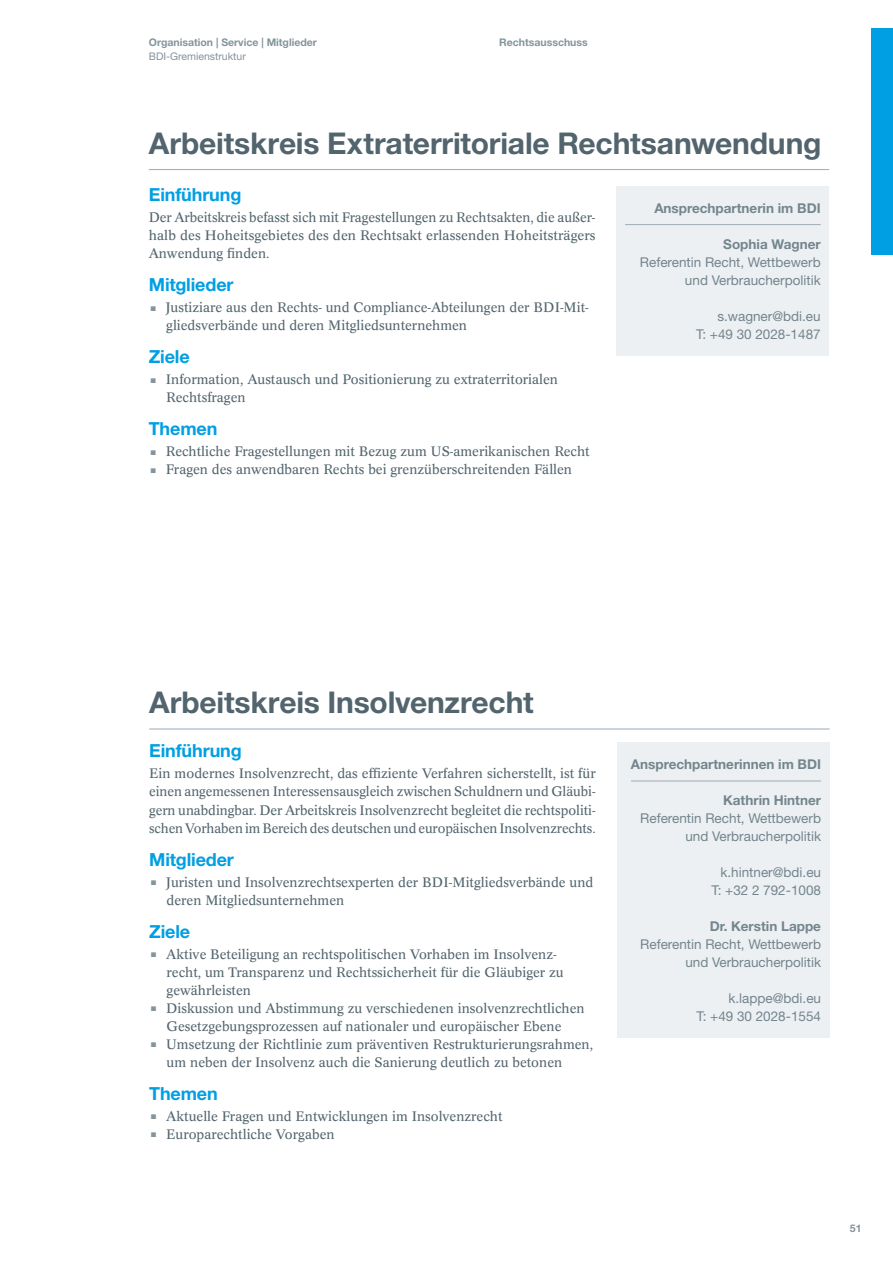
<style>
.page{position:relative;width:893px;height:1263px;background:#fff}
.page>*{position:absolute;margin:0;border:0;box-sizing:border-box;transform-origin:0 0}
._01_H_22pt_Grau{font:700 30px "Helvetica Neue LT Std";letter-spacing:-.005em;color:#52646d}
.t1{font:700 30px "Helvetica Neue LT Std";color:#83949d}
._02_H1_12{font:700 18px "Helvetica Neue LT Std";letter-spacing:-.01em;color:#009fe3}
._01_Text{font:13.5px/18px "Concorde BE";color:#52646d}
._12__Position_Block{font:13.5px/18px "Helvetica Neue LT Std";color:#73858e;text-align:right}
._12__Position_Block-2{font:700 13.5px "Helvetica Neue LT Std";color:#73858e}
.t2{font:700 10.5px "Helvetica Neue LT Std";color:#83949d}
.t3{font:10.5px "Helvetica Neue LT Std";color:#83949d}
.s1{font-weight:700}
</style>
<div class="page">
<hr style="left:149px;top:169px;width:680px;height:1px;background:#a5b3bb">
<hr style="left:149px;top:728px;width:681px;height:1px;background:#a5b3bb">
<div style="left:617px;top:186px;width:212px;height:170px;background:#edf0f2"></div>
<hr style="left:625px;top:224px;width:196px;height:1px;background:#a5b3bb">
<div style="left:617px;top:742px;width:213px;height:296px;background:#edf0f2"></div>
<hr style="left:631px;top:780px;width:190px;height:1px;background:#a5b3bb">
<div style="left:872px;top:28px;width:21px;height:227px;background:#009fe3"></div>
<p class="t2" style="left:149px;top:36px;width:170px">Organisation | Service | Mitglieder</p>
<p class="t2" style="left:499px;top:36px;width:90px">Rechtsausschuss</p>
<p class="t3" style="left:149px;top:50px;width:99px">BDI-Gremienstruktur</p>
<p class="_01_H_22pt_Grau" style="left:149px;top:125px;width:674px">Arbeitskreis Extraterritoriale Rechtsanwendung</p>
<p class="_02_H1_12" style="left:149px;top:183px;width:94px">Einführung</p>
<p class="_01_Text" style="left:149px;top:208px;width:448px;text-align:justify">Der Arbeitskreis befasst sich mit Fragestellungen zu Rechtsakten, die außer&shy;halb des Hoheitsgebietes des den Rechtsakt erlassenden Hoheitsträgers Anwendung finden.</p>
<p class="_02_H1_12" style="left:149px;top:273px;width:86px">Mitglieder</p>
<p class="t1" style="left:149px;top:281px;width:10px">.</p>
<p class="_01_Text" style="left:166px;top:298px;width:424px">Justiziare aus den Rechts- und Compliance-Abteilungen der BDI-Mit&shy;gliedsverbände und deren Mitgliedsunternehmen</p>
<p class="_02_H1_12" style="left:149px;top:345px;width:42px">Ziele</p>
<p class="t1" style="left:149px;top:353px;width:10px">.</p>
<p class="_01_Text" style="left:166px;top:370px;width:394px">Information, Austausch und Positionierung zu extraterritorialen<br>Rechtsfragen</p>
<p class="_02_H1_12" style="left:149px;top:417px;width:70px">Themen</p>
<p class="t1" style="left:149px;top:425px;width:10px">.</p>
<p class="_01_Text" style="left:166px;top:442px;width:425px">Rechtliche Fragestellungen mit Bezug zum US-amerikanischen Recht</p>
<p class="t1" style="left:149px;top:443px;width:10px">.</p>
<p class="_01_Text" style="left:166px;top:460px;width:408px">Fragen des anwendbaren Rechts bei grenzüberschreitenden Fällen</p>
<p class="_12__Position_Block-2" style="left:654px;top:199px;width:168px">Ansprechpartnerin im BDI</p>
<p class="_12__Position_Block" style="left:640px;top:235px;width:182px"><span class="s1">Sophia Wagner<br></span>Referentin Recht, Wettbewerb und Verbraucherpolitik</p>
<p class="_12__Position_Block" style="left:717px;top:307px;width:105px">s.wagner@bdi.eu</p>
<p class="_12__Position_Block" style="left:696px;top:325px;width:126px">T: +49 30 2028-1487</p>
<p class="_01_H_22pt_Grau" style="left:149px;top:684px;width:386px">Arbeitskreis Insolvenzrecht</p>
<p class="_02_H1_12" style="left:149px;top:740px;width:94px">Einführung</p>
<p class="_01_Text" style="left:149px;top:765px;width:448px;text-align:justify">Ein modernes Insolvenzrecht, das effiziente Verfahren sicherstellt, ist für einen angemessenen Interessensausgleich zwischen Schuldnern und Gläubi&shy;gern unabdingbar. Der Arbeitskreis Insolvenzrecht begleitet die rechtspoliti&shy;schen Vorhaben im Bereich des deutschen und europäischen Insolvenzrechts.</p>
<p class="_02_H1_12" style="left:149px;top:848px;width:86px">Mitglieder</p>
<p class="t1" style="left:150px;top:856px;width:10px">.</p>
<p class="_01_Text" style="left:166px;top:873px;width:429px">Juristen und Insolvenzrechtsexperten der BDI-Mitgliedsverbände und deren Mitgliedsunternehmen</p>
<p class="_02_H1_12" style="left:149px;top:920px;width:42px">Ziele</p>
<p class="t1" style="left:150px;top:928px;width:10px">.</p>
<p class="_01_Text" style="left:166px;top:945px;width:399px">Aktive Beteiligung an rechtspolitischen Vorhaben im Insolvenz&shy;recht, um Transparenz und Rechtssicherheit für die Gläubiger zu gewährleisten</p>
<p class="t1" style="left:150px;top:982px;width:10px">.</p>
<p class="_01_Text" style="left:166px;top:999px;width:420px">Diskussion und Abstimmung zu verschiedenen insolvenzrechtlichen<br>Gesetzgebungsprozessen auf nationaler und europäischer Ebene</p>
<p class="t1" style="left:150px;top:1018px;width:10px">.</p>
<p class="_01_Text" style="left:166px;top:1035px;width:428px">Umsetzung der Richtlinie zum präventiven Restrukturierungsrahmen, um neben der Insolvenz auch die Sanierung deutlich zu betonen</p>
<p class="_02_H1_12" style="left:149px;top:1082px;width:70px">Themen</p>
<p class="t1" style="left:150px;top:1090px;width:10px">.</p>
<p class="_01_Text" style="left:166px;top:1107px;width:338px">Aktuelle Fragen und Entwicklungen im Insolvenzrecht</p>
<p class="t1" style="left:150px;top:1108px;width:10px">.</p>
<p class="_01_Text" style="left:166px;top:1125px;width:170px">Europarechtliche Vorgaben</p>
<p class="_12__Position_Block-2" style="left:631px;top:756px;width:192px">Ansprechpartnerinnen im BDI</p>
<p class="_12__Position_Block" style="left:640px;top:791px;width:182px"><span class="s1">Kathrin Hintner<br></span>Referentin Recht, Wettbewerb und Verbraucherpolitik</p>
<p class="_12__Position_Block" style="left:720px;top:863px;width:102px">k.hintner@bdi.eu</p>
<p class="_12__Position_Block" style="left:712px;top:881px;width:111px">T: +32 2 792-1008</p>
<p class="_12__Position_Block" style="left:640px;top:917px;width:182px"><span class="s1">Dr. Kerstin Lappe<br></span>Referentin Recht, Wettbewerb und Verbraucherpolitik</p>
<p class="_12__Position_Block" style="left:728px;top:989px;width:94px">k.lappe@bdi.eu</p>
<p class="_12__Position_Block" style="left:697px;top:1007px;width:126px">T: +49 30 2028-1554</p>
<p class="t2" style="left:850px;top:1222px;width:13px">51</p>
</div>
